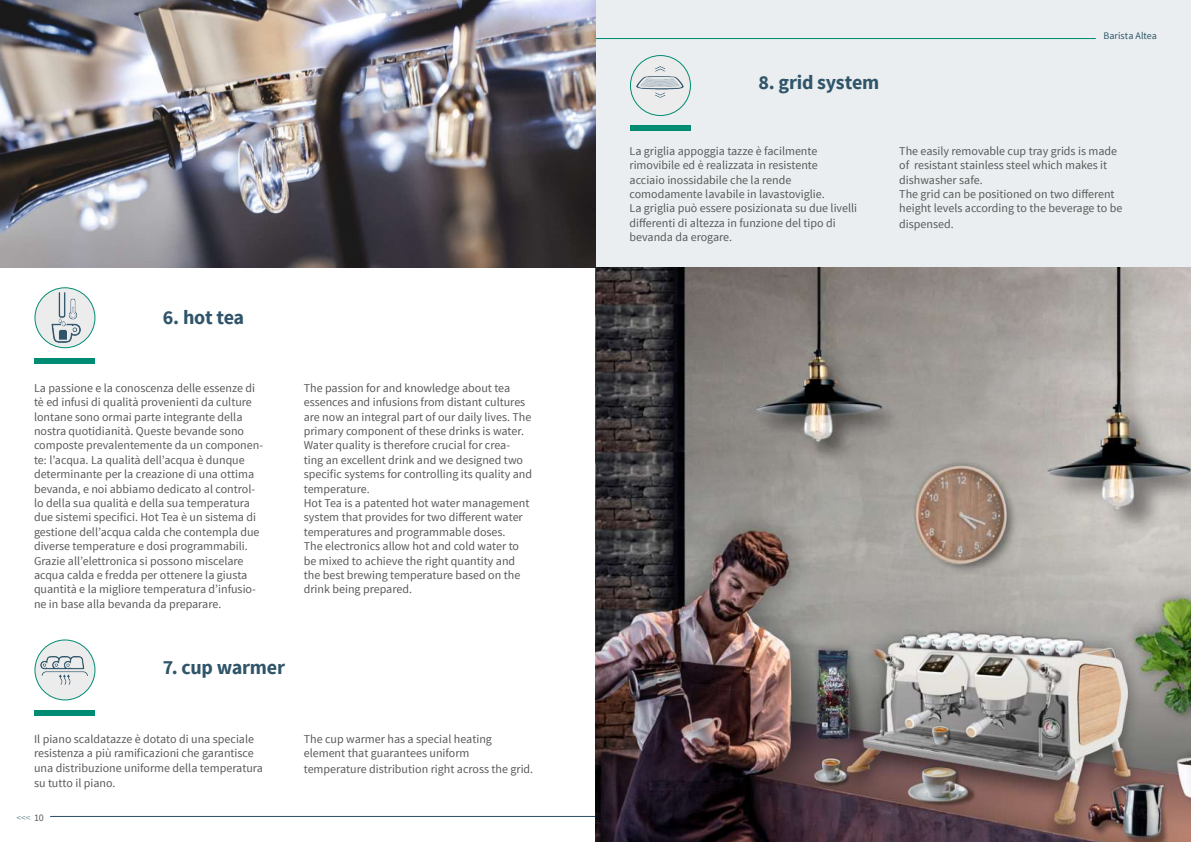
<style>
.page{position:relative;width:1191px;height:842px;background:#fff}
.page>*{position:absolute;margin:0;border:0;box-sizing:border-box;transform-origin:0 0}
.t1{font:700 20px "Source Sans Pro";letter-spacing:-.015em;color:#30556a}
.t2{font:12px/14.4px "Source Sans Pro";color:#595959}
.t3{font:10px "Source Sans Pro";letter-spacing:.005em;color:#30556a}
.t4{font:300 10px "Source Sans Pro";color:#30556a}
.s1{font-weight:400;color:#595959}
</style>
<div class="page">
<div style="left:595px;top:0;width:596px;height:842px;background:#eaeef0"></div>
<hr style="left:50px;top:816px;width:1090px;height:1px;background:#30556a">
<hr style="left:95px;top:38px;width:1000px;height:1px;background:#008c72">
<img style="left:0;top:0;width:595px;height:268px">
<img style="left:595px;top:268px;width:596px;height:574px">
<div style="left:35px;top:288px;width:60px;height:60px;background:#ececed;border-radius:50%"></div>
<div style="left:34px;top:287px;width:61px;height:61px;border:1px solid #008c72;border-radius:50%"></div>
<div style="left:34px;top:358px;width:61px;height:5px;background:#008c72"></div>
<img style="left:51px;top:293px;width:30px;height:50px">
<div style="left:35px;top:640px;width:60px;height:60px;background:#ececed;border-radius:50%"></div>
<div style="left:34px;top:639px;width:61px;height:61px;border:1px solid #008c72;border-radius:50%"></div>
<div style="left:34px;top:710px;width:61px;height:5px;background:#008c72"></div>
<img style="left:41px;top:656px;width:47px;height:29px">
<div style="left:630px;top:55px;width:61px;height:61px;border:1px solid #008c72;border-radius:50%"></div>
<div style="left:630px;top:126px;width:61px;height:5px;background:#008c72"></div>
<img style="left:636px;top:67px;width:47px;height:31px">
<h1 class="t1" style="left:163px;top:304px;width:83px">6. hot tea</h1>
<p class="t2" style="left:34px;top:381px;width:231px">La passione e la conoscenza delle essenze di tè ed infusi di qualità provenienti da culture lontane sono ormai parte integrante della nostra quotidianità. Queste bevande sono composte prevalentemente da un componen&shy;te: l’acqua. La qualità dell’acqua è dunque determinante per la creazione di una ottima bevanda, e noi abbiamo dedicato al control&shy;lo della sua qualità e della sua temperatura due sistemi specifici. Hot Tea è un sistema di gestione dell’acqua calda che contempla due diverse temperature e dosi programmabili.<br>Grazie all’elettronica si possono miscelare acqua calda e fredda per ottenere la giusta quantità e la migliore temperatura d’infusio&shy;ne in base alla bevanda da preparare.</p>
<p class="t2" style="left:304px;top:381px;width:230px">The passion for and knowledge about tea essences and infusions from distant cultures are now an integral part of our daily lives. The primary component of these drinks is water.<br>Water quality is therefore crucial for crea&shy;ting an excellent drink and we designed two specific systems for controlling its quality and temperature.<br>Hot Tea is a patented hot water management system that provides for two different water temperatures and programmable doses.<br>The electronics allow hot and cold water to be mixed to achieve the right quantity and the best brewing temperature based on the drink being prepared.</p>
<h1 class="t1" style="left:163px;top:654px;width:124px">7. cup warmer</h1>
<p class="t2" style="left:34px;top:732px;width:230px">Il piano scaldatazze è dotato di una speciale resistenza a più ramificazioni che garantisce una distribuzione uniforme della temperatura</p>
<p class="t2" style="left:34px;top:776px;width:83px">su tutto il piano.</p>
<p class="t4" style="left:16px;top:811px;width:29px">&lt;&lt;&lt; <span class="s1">10</span></p>
<p class="t2" style="left:304px;top:732px;width:190px">The cup warmer has a special heating element that guarantees uniform</p>
<p class="t2" style="left:304px;top:762px;width:231px">temperature distribution right across the grid.</p>
<h1 class="t1" style="left:758px;top:69px;width:122px">8. grid system</h1>
<p class="t3" style="left:1103px;top:30px;width:55px">Barista Altea</p>
<p class="t2" style="left:629px;top:144px;width:229px">La griglia appoggia tazze è facilmente rimovibile ed è realizzata in resistente<br>acciaio inossidabile che la rende comodamente lavabile in lavastoviglie.<br>La griglia può essere posizionata su due livelli differenti di altezza in funzione del tipo di bevanda da erogare.</p>
<p class="t2" style="left:899px;top:144px;width:225px">The easily removable cup tray grids is made of resistant stainless steel which makes it dishwasher safe.<br>The grid can be positioned on two different height levels according to the beverage to be</p>
<p class="t2" style="left:899px;top:217px;width:56px">dispensed.</p>
</div>
